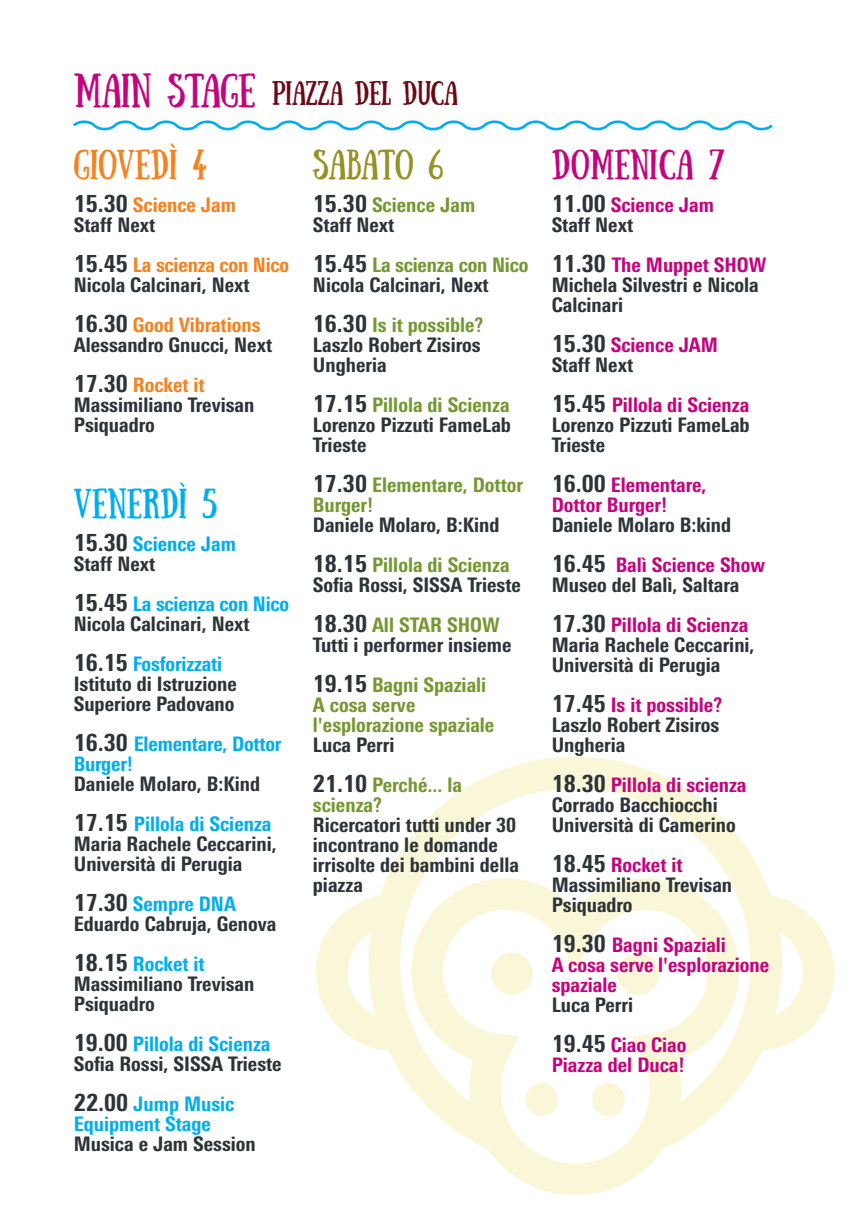
<style>
.page{position:relative;width:857px;height:1225px;background:#fff}
.page>*{position:absolute;margin:0;border:0;box-sizing:border-box;transform-origin:0 0}
.t1{font:30px "Sunday";color:#c4047f}
.t2{font:30px "Sunday";color:#f58220}
.t3{font:30px "Sunday";color:#00aeef}
.t4{font:30px "Sunday";letter-spacing:-.02em;color:#939223}
.t5{font:24px "Sunday";letter-spacing:-.02em;color:#6a0813}
.t6{font:800 condensed 20px/20px "Linotype Univers";color:#2d3437}
.t7{font:800 condensed 20px/20px "Linotype Univers";color:#c4047f}
.t8{font:800 condensed 20px/20px "Linotype Univers";color:#759832}
.t9{font:800 condensed 20px/20px "Linotype Univers";color:#00aeef}
.t10{font:800 condensed 20px/20px "Linotype Univers";color:#f58220}
.s1{font-size:34px;color:#c4047f}
.s2{font-size:24px;color:#2d3437}
.s3{color:#2d3437}
.s4{font-size:24px}
.s5{color:#f58220}
.s6{color:#00aeef}
.s7{color:#759832}
.s8{color:#c4047f}
</style>
<div class="page">
<svg style="left:316px;top:756px;width:519px;height:439px"></svg>
<svg style="left:73px;top:120px;width:700px;height:11px"></svg>
<p class="t5" style="left:74px;top:77px;width:385px"><span class="s1">MAIN STAGE</span> PIAZZA DEL DUCA</p>
<h1 class="t2" style="left:74px;top:144px;width:135px">GIOVEDÌ 4</h1>
<p class="t10" style="left:74px;top:195px;width:164px"><span class="s2">15.30</span> Science Jam<br><span class="s3">Staff Next</span></p>
<p class="t6" style="left:74px;top:255px;width:217px"><span class="s4">15.45</span> <span class="s5">La scienza con Nico<br></span>Nicola Calcinari, Next</p>
<p class="t6" style="left:74px;top:315px;width:200px"><span class="s4">16.30</span> <span class="s5">Good Vibrations<br></span>Alessandro Gnucci, Next</p>
<p class="t6" style="left:74px;top:375px;width:182px"><span class="s4">17.30</span> <span class="s5">Rocket it<br></span>Massimiliano Trevisan<br>Psiquadro</p>
<h1 class="t3" style="left:74px;top:483px;width:145px">VENERDÌ 5</h1>
<p class="t9" style="left:74px;top:534px;width:164px"><span class="s2">15.30</span> Science Jam<br><span class="s3">Staff Next</span></p>
<p class="t6" style="left:74px;top:594px;width:217px"><span class="s4">15.45</span> <span class="s6">La scienza con Nico<br></span>Nicola Calcinari, Next</p>
<p class="t6" style="left:74px;top:654px;width:164px"><span class="s4">16.15</span> <span class="s6">Fosforizzati<br></span>Istituto di Istruzione<br>Superiore Padovano</p>
<p class="t9" style="left:74px;top:734px;width:209px"><span class="s2">16.30</span> Elementare, Dottor<br>Burger!</p>
<p class="t6" style="left:74px;top:764px;width:199px;line-height:40px">Daniele Molaro, B:Kind<br><span class="s4">17.15</span> <span class="s6">Pillola di Scienza</span></p>
<p class="t6" style="left:74px;top:834px;width:204px">Maria Rachele Ceccarini,<br>Università di Perugia</p>
<p class="t6" style="left:74px;top:894px;width:204px"><span class="s4">17.30</span> <span class="s6">Sempre DNA<br></span>Eduardo Cabruja, Genova</p>
<p class="t6" style="left:74px;top:954px;width:182px"><span class="s4">18.15</span> <span class="s6">Rocket it<br></span>Massimiliano Trevisan<br>Psiquadro</p>
<p class="t6" style="left:74px;top:1034px;width:209px"><span class="s4">19.00</span> <span class="s6">Pillola di Scienza<br></span>Sofia Rossi, SISSA Trieste</p>
<p class="t9" style="left:74px;top:1094px;width:162px"><span class="s2">22.00</span> Jump Music<br>Equipment Stage</p>
<p class="t6" style="left:74px;top:1134px;width:183px">Musica e Jam Session</p>
<h1 class="t4" style="left:313px;top:144px;width:132px">SABATO 6</h1>
<p class="t8" style="left:313px;top:195px;width:164px"><span class="s2">15.30</span> Science Jam<br><span class="s3">Staff Next</span></p>
<p class="t6" style="left:313px;top:255px;width:217px"><span class="s4">15.45</span> <span class="s7">La scienza con Nico<br></span>Nicola Calcinari, Next</p>
<p class="t6" style="left:313px;top:315px;width:172px"><span class="s4">16.30</span> <span class="s7">Is it possible?<br></span>Laszlo Robert Zisiros<br>Ungheria</p>
<p class="t6" style="left:313px;top:395px;width:199px;text-align:justify"><span class="s4">17.15</span> <span class="s7">Pillola di Scienza </span>Lorenzo Pizzuti FameLab Trieste</p>
<p class="t8" style="left:313px;top:475px;width:211px"><span class="s2">17.30</span> Elementare, Dottor<br>Burger!</p>
<p class="t6" style="left:313px;top:505px;width:198px;line-height:40px">Daniele Molaro, B:Kind<br><span class="s4">18.15</span> <span class="s7">Pillola di Scienza</span></p>
<p class="t6" style="left:313px;top:565px;width:209px;line-height:40px">Sofia Rossi, SISSA Trieste<br><span class="s4">18.30</span> <span class="s7">All STAR SHOW</span></p>
<p class="t6" style="left:313px;top:625px;width:200px;line-height:40px">Tutti i performer insieme<br><span class="s4">19.15</span> <span class="s7">Bagni Spaziali</span></p>
<p class="t8" style="left:313px;top:695px;width:183px">A cosa serve l'esplorazione spaziale</p>
<p class="t8" style="left:313px;top:725px;width:150px;line-height:40px"><span class="s3">Luca Perri<br></span><span class="s2">21.10</span> Perché... la</p>
<p class="t8" style="left:313px;top:795px;width:70px">scienza?</p>
<p class="t6" style="left:313px;top:815px;width:207px">Ricercatori tutti under 30 incontrano le domande irrisolte dei bambini della piazza</p>
<h1 class="t1" style="left:551px;top:144px;width:173px">DOMENICA 7</h1>
<p class="t7" style="left:551px;top:195px;width:164px"><span class="s2">11.00</span> Science Jam<br><span class="s3">Staff Next</span></p>
<p class="t6" style="left:551px;top:255px;width:216px"><span class="s4">11.30</span> <span class="s8">The Muppet SHOW<br></span>Michela Silvestri e Nicola<br>Calcinari</p>
<p class="t7" style="left:551px;top:335px;width:168px"><span class="s2">15.30</span> Science JAM<br><span class="s3">Staff Next</span></p>
<p class="t6" style="left:551px;top:395px;width:199px;text-align:justify"><span class="s4">15.45</span> <span class="s8">Pillola di Scienza </span>Lorenzo Pizzuti FameLab Trieste</p>
<p class="t7" style="left:551px;top:475px;width:156px"><span class="s2">16.00</span> Elementare,<br>Dottor Burger!</p>
<p class="t6" style="left:551px;top:505px;width:215px;line-height:40px">Daniele Molaro B:kind<br><span class="s4">16.45</span> <span class="s8">Balì Science Show</span></p>
<p class="t6" style="left:551px;top:565px;width:198px;line-height:40px">Museo del Balì, Saltara<br><span class="s4">17.30</span> <span class="s8">Pillola di Scienza</span></p>
<p class="t6" style="left:551px;top:635px;width:204px">Maria Rachele Ceccarini,<br>Università di Perugia</p>
<p class="t6" style="left:551px;top:695px;width:172px"><span class="s4">17.45</span> <span class="s8">Is it possible?<br></span>Laszlo Robert Zisiros<br>Ungheria</p>
<p class="t6" style="left:551px;top:775px;width:196px"><span class="s4">18.30</span> <span class="s8">Pillola di scienza<br></span>Corrado Bacchiocchi<br>Università di Camerino</p>
<p class="t6" style="left:551px;top:855px;width:182px"><span class="s4">18.45</span> <span class="s8">Rocket it<br></span>Massimiliano Trevisan<br>Psiquadro</p>
<p class="t7" style="left:551px;top:935px;width:219px"><span class="s2">19.30</span> Bagni Spaziali<br>A cosa serve l'esplorazione spaziale</p>
<p class="t6" style="left:551px;top:985px;width:136px;line-height:40px">Luca Perri<br><span class="s4">19.45</span> <span class="s8">Ciao Ciao</span></p>
<p class="t7" style="left:551px;top:1055px;width:134px">Piazza del Duca!</p>
</div>
